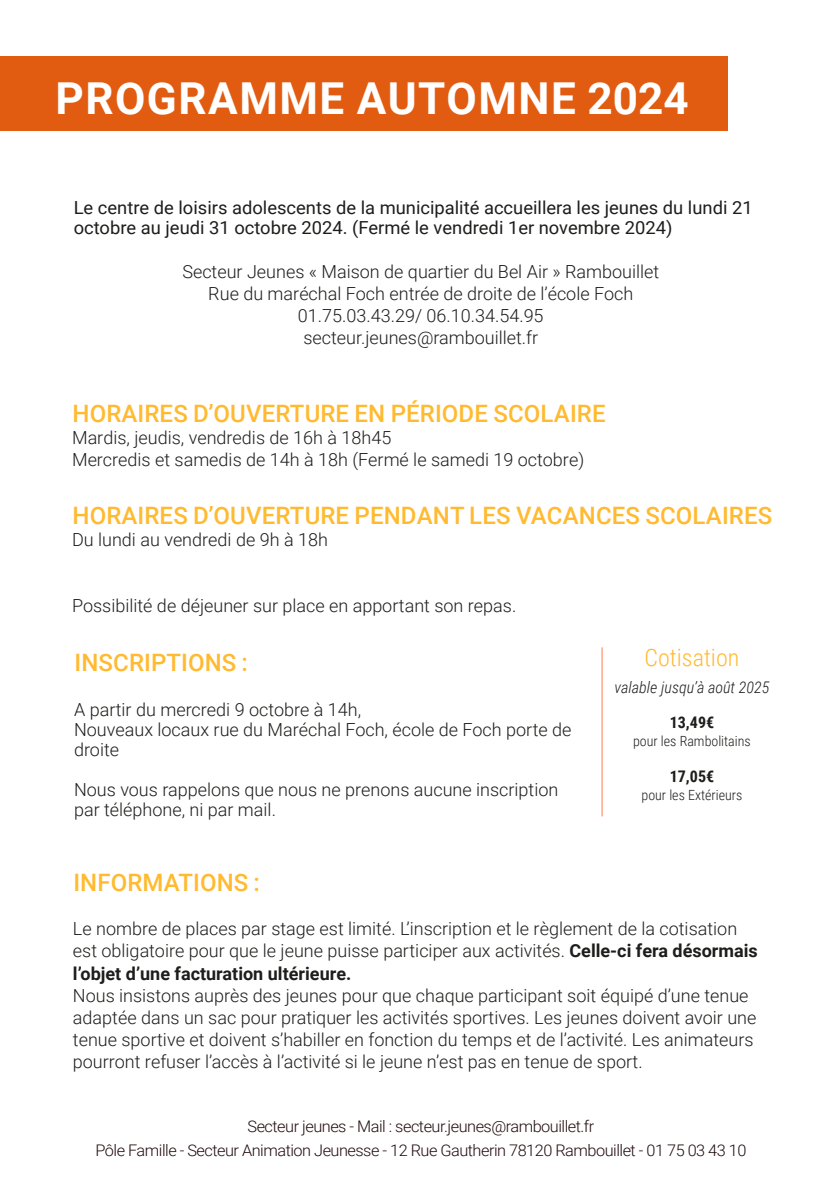
<style>
.page{position:relative;width:840px;height:1191px;background:#fff}
.page>*{position:absolute;margin:0;border:0;box-sizing:border-box;transform-origin:0 0}
.t1{font:700 44px "Roboto";letter-spacing:.035em;color:#fff}
.t2{font:500 24px "Roboto";letter-spacing:.005em;color:#ffba30}
.t3{font:300 24px "Roboto Condensed";color:#ffba30}
.t4{font:300 18px/22px "Roboto";color:#1d1d1b}
.t5{font:18px/20px "Roboto";color:#1d1d1b}
.t6{font:300 16px/24px "Roboto";letter-spacing:-.03em;color:#220b0d;text-align:center}
.t7{font:italic 300 16px "Roboto Condensed";color:#1d1d1b}
.t8{font:700 16px "Roboto Condensed";color:#1d1d1b}
.t9{font:300 14px "Roboto Condensed";color:#1d1d1b}
.s1{font-weight:700}
</style>
<div class="page">
<hr style="left:601px;top:647px;width:1px;height:169px;background:#fb7c4c">
<div style="left:0;top:56px;width:727px;height:74px;background:#e15c11"></div>
<h1 class="t1" style="left:55px;top:68px;width:634px">PROGRAMME AUTOMNE 2024</h1>
<p class="t5" style="left:74px;top:196px;width:680px">Le centre de loisirs adolescents de la municipalité accueillera les jeunes du lundi 21 octobre au jeudi 31 octobre 2024. (Fermé le vendredi 1er novembre 2024)</p>
<p class="t4" style="left:182px;top:259px;width:478px;text-align:center">Secteur Jeunes « Maison de quartier du Bel Air » Rambouillet Rue du maréchal Foch entrée de droite de l’école Foch 01.75.03.43.29/ 06.10.34.54.95 secteur.jeunes@rambouillet.fr</p>
<h2 class="t2" style="left:72px;top:397px;width:534px">HORAIRES D’OUVERTURE EN PÉRIODE SCOLAIRE</h2>
<p class="t4" style="left:72px;top:426px;width:513px">Mardis, jeudis, vendredis de 16h à 18h45<br>Mercredis et samedis de 14h à 18h (Fermé le samedi 19 octobre)</p>
<h2 class="t2" style="left:72px;top:498px;width:701px">HORAIRES D’OUVERTURE PENDANT LES VACANCES SCOLAIRES</h2>
<p class="t4" style="left:72px;top:528px;width:257px">Du lundi au vendredi de 9h à 18h</p>
<p class="t4" style="left:72px;top:594px;width:445px">Possibilité de déjeuner sur place en apportant son repas.</p>
<h2 class="t2" style="left:74px;top:646px;width:175px">INSCRIPTIONS :</h2>
<p class="t4" style="left:74px;top:698px;width:498px;line-height:20px">A partir du mercredi 9 octobre à 14h,<br>Nouveaux locaux rue du Maréchal Foch, école de Foch porte de droite</p>
<p class="t4" style="left:74px;top:778px;width:485px;line-height:20px">Nous vous rappelons que nous ne prenons aucune inscription par téléphone, ni par mail.</p>
<h2 class="t3" style="left:644px;top:640px;width:96px">Cotisation</h2>
<p class="t7" style="left:614px;top:676px;width:156px">valable jusqu’à août 2025</p>
<p class="t8" style="left:669px;top:711px;width:46px">13,49€</p>
<p class="t9" style="left:632px;top:731px;width:119px">pour les Rambolitains</p>
<p class="t8" style="left:669px;top:765px;width:46px">17,05€</p>
<p class="t9" style="left:641px;top:785px;width:102px">pour les Extérieurs</p>
<h2 class="t2" style="left:73px;top:866px;width:188px">INFORMATIONS :</h2>
<p class="t4" style="left:73px;top:917px;width:686px">Le nombre de places par stage est limité. L’inscription et le règlement de la cotisation est obligatoire pour que le jeune puisse participer aux activités. <span class="s1">Celle-ci fera désormais l’objet d’une facturation ultérieure.</span></p>
<p class="t4" style="left:73px;top:983px;width:684px">Nous insistons auprès des jeunes pour que chaque participant soit équipé d’une tenue adaptée dans un sac pour pratiquer les activités sportives. Les jeunes doivent avoir une tenue sportive et doivent s’habiller en fonction du temps et de l’activité. Les animateurs pourront refuser l’accès à l’activité si le jeune n’est pas en tenue de sport.</p>
<p class="t6" style="left:95px;top:1113px;width:652px">Secteur jeunes - Mail : secteur.jeunes@rambouillet.fr<br>Pôle Famille - Secteur Animation Jeunesse - 12 Rue Gautherin 78120 Rambouillet - 01 75 03 43 10</p>
</div>
